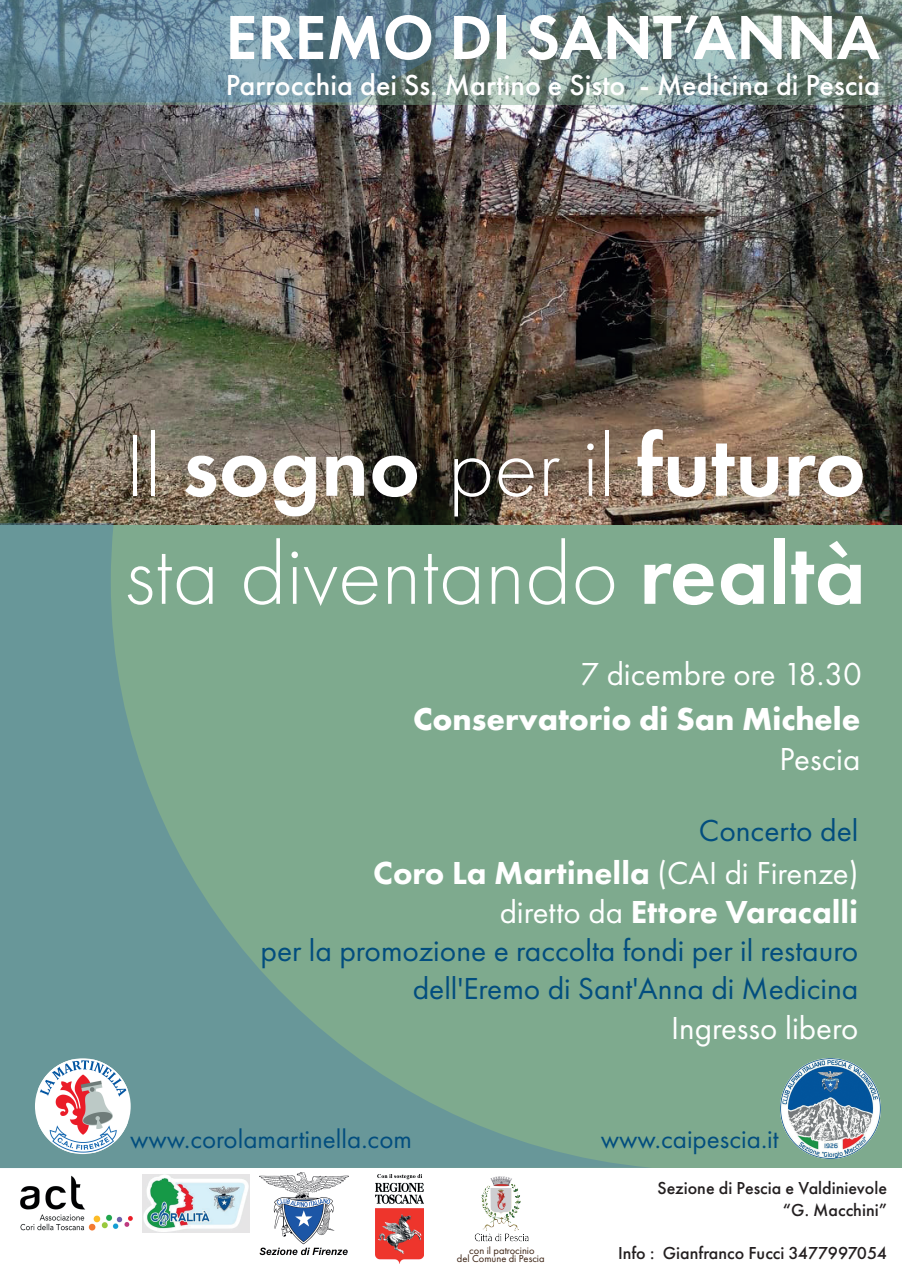
<style>
.page{position:relative;width:902px;height:1272px;background:#fff}
.page>*{position:absolute;margin:0;border:0;box-sizing:border-box;transform-origin:0 0}
.t1{font:300 90px/108px "Futura PT";color:#fff}
.t2{font:600 64.5px "Futura PT";color:#fff}
.t3{font:800 33px/39.6px "Futura PT";color:#fff;text-align:right}
.t4{font:33px "Futura PT";color:#fff}
.t5{font:700 33px "Futura PT";color:#fff}
.t6{font:31.5px/37.8px "Futura PT";color:#024d7e;text-align:right}
.t7{font:500 30px "Futura PT";color:#fff}
.t8{font:27px "Futura PT";color:#024d7e}
.t9{font:500 18px/21.6px "Futura PT";color:#231f20;text-align:right}
.t10{font:10.5px/7.5px "Futura PT";color:#3a2111;text-align:center}
.s1{font-weight:600}
.s2{font-weight:400}
</style>
<div class="page">
<img style="left:0;top:105px;width:902px;height:420px">
<svg style="left:0;top:0;width:902px;height:105px;background:#768b85"></svg>
<div style="left:0;top:525px;width:902px;height:643px;background:#7eaa8e"></div>
<svg style="left:0;top:0;width:645px;height:102px;background:#708d97"></svg>
<svg style="left:0;top:523px;width:652px;height:645px"></svg>
<img style="left:20px;top:1175px;width:113px;height:56px">
<img style="left:142px;top:1174px;width:107px;height:58px">
<img style="left:260px;top:1172px;width:88px;height:83px">
<img style="left:375px;top:1174px;width:48px;height:89px">
<img style="left:780px;top:1058px;width:100px;height:101px">
<img style="left:474px;top:1176px;width:55px;height:65px">
<img style="left:38px;top:1059px;width:90px;height:94px">
<h2 class="t2" style="left:225px;top:-3px;width:656px">EREMO DI SANT’ANNA</h2>
<p class="t7" style="left:226px;top:67px;width:656px">Parrocchia dei Ss. Martino e Sisto - Medicina di Pescia</p>
<h1 class="t1" style="left:125px;top:412px;width:743px">Il <span class="s1">sogno</span> per il <span class="s1">futuro </span>sta diventando <span class="s1">realtà</span></h1>
<p class="t4" style="left:580px;top:654px;width:283px">7 dicembre ore 18.30</p>
<p class="t5" style="left:413px;top:698px;width:449px">Conservatorio di San Michele</p>
<p class="t4" style="left:779px;top:739px;width:82px">Pescia</p>
<p class="t6" style="left:699px;top:811px;width:161px">Concerto del</p>
<p class="t3" style="left:373px;top:852px;width:487px">Coro La Martinella <span class="s2">(CAI di Firenze) diretto da</span> Ettore Varacalli</p>
<p class="t6" style="left:261px;top:932px;width:599px">per la promozione e raccolta fondi per il restauro dell'Eremo di Sant'Anna di Medicina</p>
<p class="t4" style="left:671px;top:1008px;width:189px">Ingresso libero</p>
<p class="t8" style="left:130px;top:1123px;width:283px">www.corolamartinella.com</p>
<p class="t8" style="left:601px;top:1123px;width:179px">www.caipescia.it</p>
<p class="t10" style="left:457px;top:1247px;width:89px">con il patrocinio<br>del Comune di Pescia</p>
<p class="t9" style="left:657px;top:1177px;width:231px">Sezione di Pescia e Valdinievole “G. Macchini”</p>
<p class="t9" style="left:618px;top:1242px;width:271px">Info : Gianfranco Fucci 3477997054</p>
</div>
